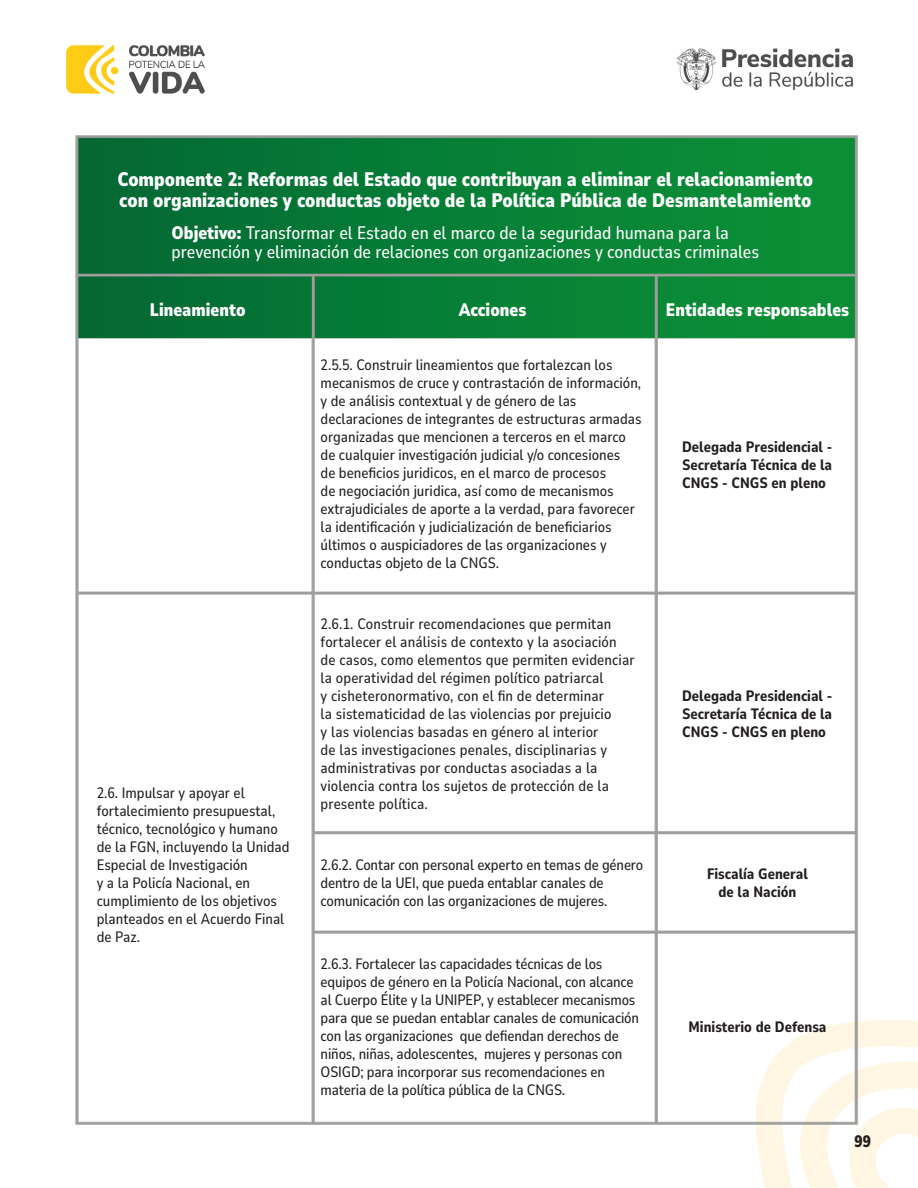
<style>
.page{position:relative;width:918px;height:1188px;background:#fff}
.page>*{position:absolute;margin:0;border:0;box-sizing:border-box;transform-origin:0 0}
.Parrafo_principal{font:900 19.5px/21px "Nunito Sans 10 pt Condensed";color:#fff}
.Parrafo_principal-2{font:500 18px/19.5px "Nunito Sans 10 pt Condensed";color:#fff}
.Parrafo_principal-3{font:900 18px "Nunito Sans 10 pt Condensed";color:#fff}
.t1{font:900 16.5px "Nunito Sans 10 pt Condensed";color:#231f20}
.Parrafo_principal-4{font:500 15px/18px "Nunito Sans 10 pt Condensed";color:#231f20}
.Parrafo_principal-5{font:800 15px/18px "Nunito Sans 10 pt Condensed";color:#231f20;text-align:justify}
.s1{font-weight:900}
</style>
<div class="page">
<img style="left:66px;top:45px;width:852px;height:1143px">
<img style="left:66px;top:121px;width:808px;height:1023px">
<hr style="left:78px;top:592px;width:778px;height:3px;background:#9d9d9c">
<hr style="left:313px;top:831px;width:543px;height:3px;background:#9d9d9c">
<hr style="left:313px;top:931px;width:543px;height:3px;background:#9d9d9c">
<p class="Parrafo_principal" style="left:118px;top:168px;width:697px">Componente 2: Reformas del Estado que contribuyan a eliminar el relacionamiento con organizaciones y conductas objeto de la Política Pública de Desmantelamiento</p>
<p class="Parrafo_principal-2" style="left:172px;top:222px;width:589px"><span class="s1">Objetivo:</span> Transformar el Estado en el marco de la seguridad humana para la prevención y eliminación de relaciones con organizaciones y conductas criminales</p>
<p class="Parrafo_principal-3" style="left:150px;top:297px;width:97px">Lineamiento</p>
<p class="Parrafo_principal-3" style="left:459px;top:297px;width:69px">Acciones</p>
<p class="Parrafo_principal-3" style="left:666px;top:296px;width:185px">Entidades responsables</p>
<p class="Parrafo_principal-4" style="left:97px;top:784px;width:194px">2.6. Impulsar y apoyar el fortalecimiento presupuestal, técnico, tecnológico y humano de la FGN, incluyendo la Unidad<br>Especial de Investigación<br>y a la Policía Nacional, en cumplimiento de los objetivos planteados en el Acuerdo Final de Paz.</p>
<p class="Parrafo_principal-4" style="left:321px;top:355px;width:322px">2.5.5. Construir lineamientos que fortalezcan los mecanismos de cruce y contrastación de información, y de análisis contextual y de género de las declaraciones de integrantes de estructuras armadas organizadas que mencionen a terceros en el marco de cualquier investigación judicial y/o concesiones<br>de beneficios juridicos, en el marco de procesos<br>de negociación juridica, así como de mecanismos extrajudiciales de aporte a la verdad, para favorecer la identificación y judicialización de beneficiarios últimos o auspiciadores de las organizaciones y conductas objeto de la CNGS.</p>
<p class="Parrafo_principal-4" style="left:321px;top:614px;width:316px">2.6.1. Construir recomendaciones que permitan fortalecer el análisis de contexto y la asociación de casos, como elementos que permiten evidenciar la operatividad del régimen político patriarcal<br>y cisheteronormativo, con el fin de determinar<br>la sistematicidad de las violencias por prejuicio<br>y las violencias basadas en género al interior<br>de las investigaciones penales, disciplinarias y administrativas por conductas asociadas a la violencia contra los sujetos de protección de la presente política.</p>
<p class="Parrafo_principal-4" style="left:321px;top:855px;width:324px">2.6.2. Contar con personal experto en temas de género dentro de la UEI, que pueda entablar canales de comunicación con las organizaciones de mujeres.</p>
<p class="Parrafo_principal-4" style="left:321px;top:954px;width:320px">2.6.3. Fortalecer las capacidades técnicas de los equipos de género en la Policía Nacional, con alcance al Cuerpo Élite y la UNIPEP, y establecer mecanismos para que se puedan entablar canales de comunicación con las organizaciones que defiendan derechos de niños, niñas, adolescentes, mujeres y personas con OSIGD; para incorporar sus recomendaciones en materia de la política pública de la CNGS.</p>
<p class="Parrafo_principal-5" style="left:682px;top:437px;width:152px">Delegada Presidencial - Secretaría Técnica de la CNGS - CNGS en pleno</p>
<p class="Parrafo_principal-5" style="left:682px;top:686px;width:152px">Delegada Presidencial - Secretaría Técnica de la CNGS - CNGS en pleno</p>
<p class="Parrafo_principal-5" style="left:707px;top:864px;width:102px">Fiscalía General</p>
<p class="Parrafo_principal-5" style="left:719px;top:882px;width:79px">de la Nación</p>
<p class="Parrafo_principal-5" style="left:689px;top:1017px;width:139px">Ministerio de Defensa</p>
<p class="t1" style="left:855px;top:1129px;width:18px">99</p>
</div>
